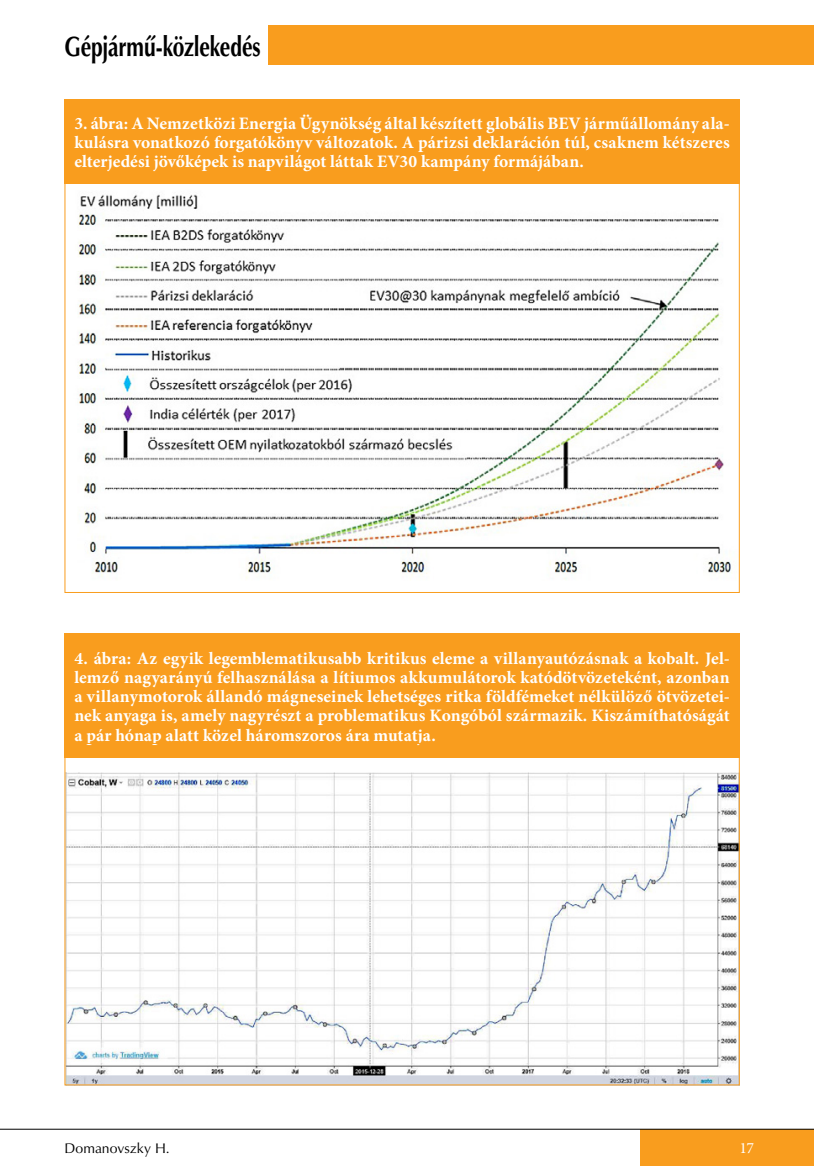
<style>
.page{position:relative;width:814px;height:1166px;background:#fff}
.page>*{position:absolute;margin:0;border:0;box-sizing:border-box;transform-origin:0 0}
.t1{font:700 28px "Optima CE";letter-spacing:-.005em;color:#000;scale:.75 1}
.t2{font:700 17.5px/19.2px "Minion Pro";letter-spacing:.005em;color:#fff;text-align:justify}
.t3{font:15.75px "Minion Pro";color:#fff}
.t4{font:14px "Optima CE";color:#000}
</style>
<div class="page">
<div style="left:268px;top:25px;width:546px;height:39px;background:#f99d1e"></div>
<div style="left:640px;top:1129px;width:174px;height:37px;background:#f99d1e"></div>
<hr style="left:0;top:1129px;width:814px;height:1px;background:#000">
<img style="left:78px;top:194px;width:653px;height:386px">
<div style="left:64px;top:99px;width:675px;height:85px;background:#f99d1e"></div>
<div style="left:64px;top:634px;width:675px;height:124px;background:#f99d1e"></div>
<img style="left:66px;top:772px;width:671px;height:311px">
<h1 class="t1" style="left:64px;top:28px;width:263px">Gépjármű-közlekedés</h1>
<p class="t2" style="left:74px;top:113px;width:657px">3. ábra: A Nemzetközi Energia Ügynökség által készített globális BEV járműállomány ala&shy;kulásra vonatkozó forgatókönyv változatok. A párizsi deklaráción túl, csaknem kétszeres elterjedési jövőképek is napvilágot láttak EV30 kampány formájában.</p>
<p class="t2" style="left:74px;top:648px;width:657px">4. ábra: Az egyik legemblematikusabb kritikus eleme a villanyautózásnak a kobalt. Jel&shy;lemző nagyarányú felhasználása a lítiumos akkumulátorok katódötvözeteként, azonban a villanymotorok állandó mágneseinek lehetséges ritka földfémeket nélkülöző ötvözetei&shy;nek anyaga is, amely nagyrészt a problematikus Kongóból származik. Kiszámíthatóságát a pár hónap alatt közel háromszoros ára mutatja.</p>
<p class="t4" style="left:64px;top:1139px;width:107px">Domanovszky H.</p>
<p class="t3" style="left:739px;top:1137px;width:16px">17</p>
</div>
